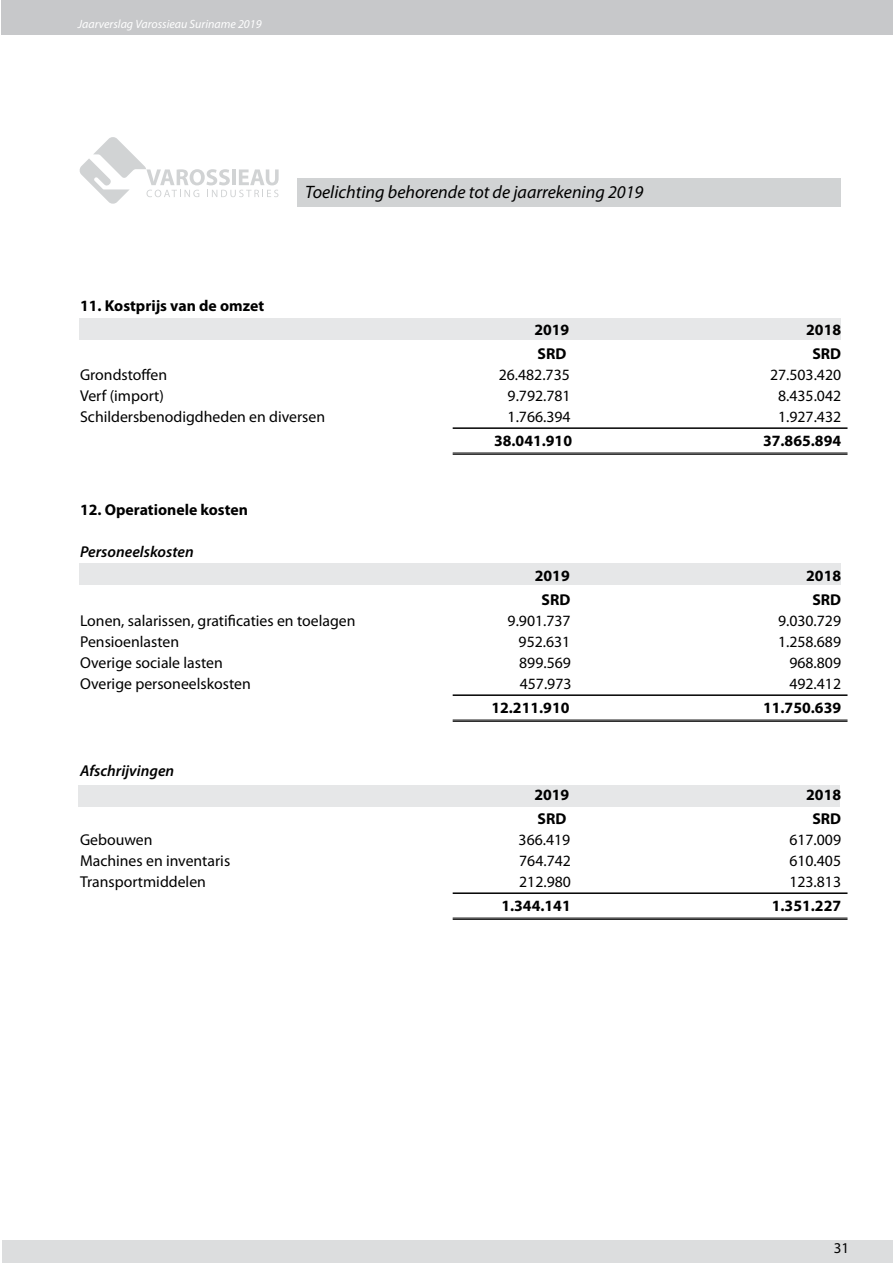
<style>
.page{position:relative;width:893px;height:1263px;background:#fff}
.page>*{position:absolute;margin:0;border:0;box-sizing:border-box;transform-origin:0 0}
.t1{font:italic 18px "Myriad Pro";color:#000}
.t2{font:15.75px "Myriad Pro";color:#000}
.t3{font:700 15.75px "Myriad Pro";color:#000}
.t4{font:italic 600 15.75px "Myriad Pro";color:#000}
.t5{font:15px "Myriad Pro";color:#000}
.t6{font:italic 12px "Myriad Pro";color:#fff}
</style>
<div class="page">
<div style="left:2px;top:1240px;width:891px;height:23px;background:#dcddde"></div>
<div style="left:2px;top:0;width:891px;height:34px;background:#c7c8ca"></div>
<svg style="left:79px;top:137px;width:200px;height:67px"></svg>
<div style="left:297px;top:178px;width:544px;height:28px;background:#d1d3d4"></div>
<div style="left:79px;top:564px;width:761px;height:21px;background:#e6e7e8"></div>
<hr style="left:453px;top:427px;width:394px;height:2px;background:#000">
<hr style="left:453px;top:453px;width:394px;height:1px;background:#000">
<hr style="left:453px;top:454px;width:394px;height:1px;background:#000">
<hr style="left:453px;top:892px;width:394px;height:2px;background:#000">
<hr style="left:453px;top:918px;width:394px;height:1px;background:#000">
<hr style="left:453px;top:919px;width:394px;height:1px;background:#000">
<div style="left:79px;top:785px;width:761px;height:21px;background:#e6e7e8"></div>
<div style="left:79px;top:319px;width:761px;height:21px;background:#e6e7e8"></div>
<hr style="left:453px;top:694px;width:394px;height:2px;background:#000">
<hr style="left:453px;top:720px;width:394px;height:1px;background:#000">
<hr style="left:453px;top:721px;width:394px;height:1px;background:#000">
<p class="t6" style="left:78px;top:16px;width:185px">Jaarverslag Varossieau Suriname 2019</p>
<p class="t3" style="left:80px;top:295px;width:186px">11. Kostprijs van de omzet</p>
<p class="t1" style="left:305px;top:181px;width:340px">Toelichting behorende tot de jaarrekening 2019</p>
<p class="t3" style="left:534px;top:319px;width:36px">2019</p>
<p class="t3" style="left:806px;top:319px;width:36px">2018</p>
<p class="t3" style="left:538px;top:343px;width:30px">SRD</p>
<p class="t3" style="left:812px;top:343px;width:30px">SRD</p>
<p class="t2" style="left:80px;top:365px;width:89px">Grondstoffen</p>
<p class="t2" style="left:499px;top:365px;width:73px">26.482.735</p>
<p class="t2" style="left:770px;top:365px;width:73px">27.503.420</p>
<p class="t2" style="left:80px;top:386px;width:85px">Verf (import)</p>
<p class="t2" style="left:508px;top:386px;width:65px">9.792.781</p>
<p class="t2" style="left:778px;top:386px;width:65px">8.435.042</p>
<p class="t2" style="left:80px;top:407px;width:247px">Schildersbenodigdheden en diversen</p>
<p class="t2" style="left:508px;top:407px;width:65px">1.766.394</p>
<p class="t2" style="left:778px;top:407px;width:65px">1.927.432</p>
<p class="t3" style="left:494px;top:430px;width:80px">38.041.910</p>
<p class="t3" style="left:763px;top:430px;width:80px">37.865.894</p>
<p class="t3" style="left:80px;top:499px;width:169px">12. Operationele kosten</p>
<p class="t4" style="left:80px;top:541px;width:115px">Personeelskosten</p>
<p class="t3" style="left:535px;top:565px;width:36px">2019</p>
<p class="t3" style="left:806px;top:565px;width:36px">2018</p>
<p class="t3" style="left:542px;top:589px;width:30px">SRD</p>
<p class="t3" style="left:812px;top:589px;width:30px">SRD</p>
<p class="t2" style="left:80px;top:611px;width:277px">Lonen, salarissen, gratificaties en toelagen</p>
<p class="t2" style="left:508px;top:611px;width:65px">9.901.737</p>
<p class="t2" style="left:778px;top:611px;width:65px">9.030.729</p>
<p class="t2" style="left:80px;top:632px;width:101px">Pensioenlasten</p>
<p class="t2" style="left:519px;top:632px;width:53px">952.631</p>
<p class="t2" style="left:778px;top:632px;width:65px">1.258.689</p>
<p class="t2" style="left:80px;top:653px;width:144px">Overige sociale lasten</p>
<p class="t2" style="left:519px;top:653px;width:53px">899.569</p>
<p class="t2" style="left:789px;top:653px;width:53px">968.809</p>
<p class="t2" style="left:80px;top:674px;width:172px">Overige personeelskosten</p>
<p class="t2" style="left:520px;top:674px;width:53px">457.973</p>
<p class="t2" style="left:789px;top:674px;width:53px">492.412</p>
<p class="t3" style="left:491px;top:697px;width:80px">12.211.910</p>
<p class="t3" style="left:763px;top:697px;width:80px">11.750.639</p>
<p class="t4" style="left:80px;top:760px;width:96px">Afschrijvingen</p>
<p class="t3" style="left:534px;top:784px;width:36px">2019</p>
<p class="t3" style="left:806px;top:784px;width:36px">2018</p>
<p class="t3" style="left:538px;top:808px;width:30px">SRD</p>
<p class="t3" style="left:812px;top:808px;width:30px">SRD</p>
<p class="t2" style="left:80px;top:830px;width:74px">Gebouwen</p>
<p class="t2" style="left:519px;top:830px;width:53px">366.419</p>
<p class="t2" style="left:789px;top:830px;width:53px">617.009</p>
<p class="t2" style="left:80px;top:851px;width:152px">Machines en inventaris</p>
<p class="t2" style="left:519px;top:851px;width:53px">764.742</p>
<p class="t2" style="left:789px;top:851px;width:53px">610.405</p>
<p class="t2" style="left:80px;top:872px;width:127px">Transportmiddelen</p>
<p class="t2" style="left:519px;top:872px;width:53px">212.980</p>
<p class="t2" style="left:789px;top:872px;width:53px">123.813</p>
<p class="t3" style="left:501px;top:895px;width:71px">1.344.141</p>
<p class="t3" style="left:772px;top:895px;width:71px">1.351.227</p>
<p class="t5" style="left:834px;top:1239px;width:17px">31</p>
</div>
